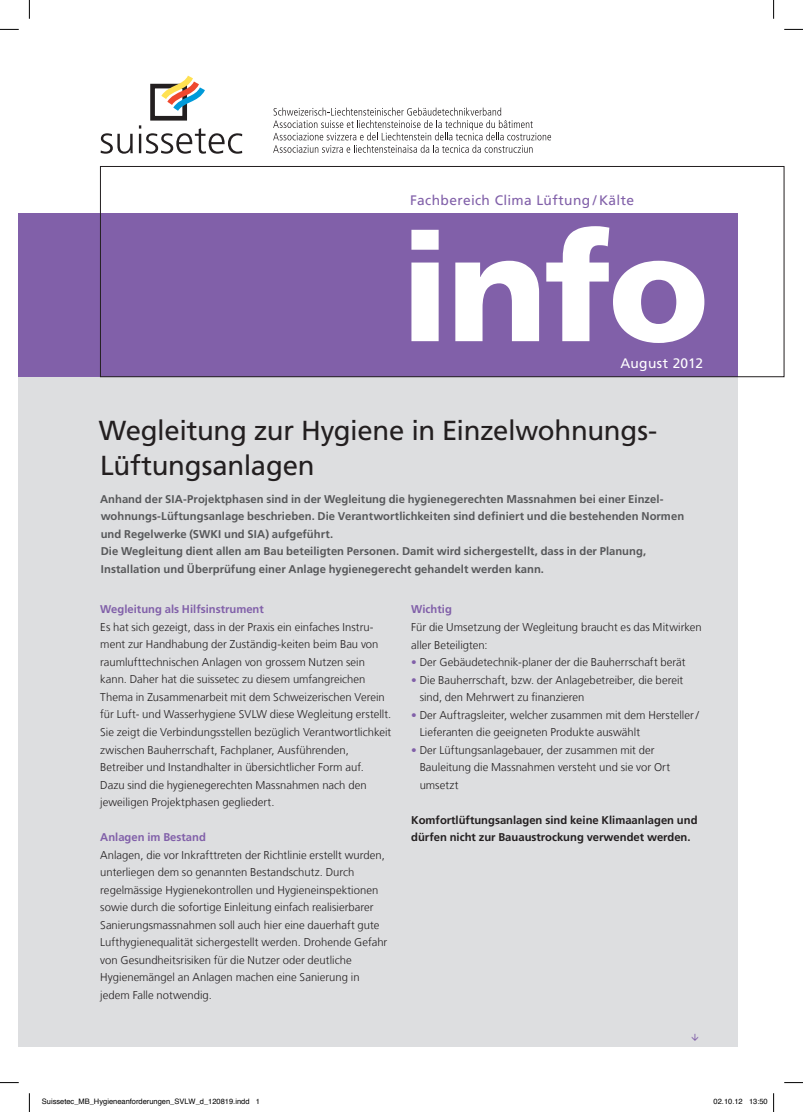
<style>
.page{position:relative;width:803px;height:1112px;background:#fff}
.page>*{position:absolute;margin:0;border:0;box-sizing:border-box;transform-origin:0 0}
.t1{font:900 150.88px "Frutiger LT Com";color:#fff}
.t2{font:27.5px/34.5px "Frutiger LT Com";letter-spacing:-.01em;color:#231f20}
.t3{font:13.75px "Frutiger LT Com";letter-spacing:.025em;color:#8160a9}
.t4{font:13.75px "Frutiger LT Com";letter-spacing:.02em;color:#fff}
.t5{font:300 11.25px/17.5px "Frutiger LT Com";letter-spacing:.005em;color:#231f20}
.t6{font:700 11.25px/17.5px "Frutiger LT Com";letter-spacing:.005em;color:#57585a}
.t7{font:700 11.25px/17.5px "Frutiger LT Com";color:#231f20}
.t8{font:700 11.25px "Frutiger LT Com";color:#8160a9}
.t9{font:7.5px "Helvetica";color:#000}
.s1{color:#8160a9}
</style>
<div class="page">
<div style="left:19px;top:301px;width:719px;height:745px;background:#dddee0"></div>
<div style="left:19px;top:213px;width:719px;height:164px;background:#8160a9"></div>
<svg style="left:101px;top:133px;width:32px;height:21px"></svg>
<svg style="left:139px;top:125px;width:103px;height:29px"></svg>
<div style="left:150px;top:84px;width:37px;height:36px;border:5px solid #231f20"></div>
<svg style="left:156px;top:75px;width:49px;height:42px"></svg>
<svg style="left:273px;top:107px;width:278px;height:46px"></svg>
<div style="left:100px;top:166px;width:684px;height:211px;border:1px solid #231f20"></div>
<svg style="left:0;top:29px;width:19px;height:1px"></svg>
<svg style="left:784px;top:29px;width:19px;height:1px"></svg>
<svg style="left:0;top:1082px;width:19px;height:1px"></svg>
<svg style="left:784px;top:1082px;width:19px;height:1px"></svg>
<svg style="left:29px;top:0;width:1px;height:19px"></svg>
<svg style="left:29px;top:1093px;width:1px;height:18px"></svg>
<svg style="left:773px;top:0;width:1px;height:19px"></svg>
<svg style="left:773px;top:1093px;width:1px;height:18px"></svg>
<p class="t3" style="left:410px;top:192px;width:225px">Fachbereich Clima Lüftung / Kälte</p>
<h1 class="t1" style="left:400px;top:197px;width:311px">info</h1>
<p class="t4" style="left:620px;top:355px;width:84px">August 2012</p>
<h2 class="t2" style="left:99px;top:413px;width:560px">Wegleitung zur Hygiene in Einzelwohnungs-<br>Lüftungsanlagen</h2>
<p class="t6" style="left:100px;top:490px;width:586px">Anhand der SIA-Projektphasen sind in der Wegleitung die hygienegerechten Massnahmen bei einer Einzel&shy;wohnungs-Lüftungsanlage beschrieben. Die Verantwortlichkeiten sind definiert und die bestehenden Normen und Regelwerke (SWKI und SIA) aufgeführt.<br>Die Wegleitung dient allen am Bau beteiligten Personen. Damit wird sichergestellt, dass in der Planung, Installation und Überprüfung einer Anlage hygienegerecht gehandelt werden kann.</p>
<p class="t8" style="left:100px;top:602px;width:165px">Wegleitung als Hilfsinstrument</p>
<p class="t5" style="left:100px;top:618px;width:293px">Es hat sich gezeigt, dass in der Praxis ein einfaches Instru&shy;ment zur Handhabung der Zuständig-keiten beim Bau von raumlufttechnischen Anlagen von grossem Nutzen sein kann. Daher hat die suissetec zu diesem umfangreichen Thema in Zusammenarbeit mit dem Schweizerischen Verein für Luft- und Wasserhygiene SVLW diese Wegleitung erstellt.<br>Sie zeigt die Verbindungsstellen bezüglich Verantwortlichkeit zwischen Bauherrschaft, Fachplaner, Ausführenden, Betreiber und Instandhalter in übersichtlicher Form auf.<br>Dazu sind die hygienegerechten Massnahmen nach den jeweiligen Projektphasen gegliedert.</p>
<p class="t8" style="left:100px;top:830px;width:107px">Anlagen im Bestand</p>
<p class="t5" style="left:100px;top:845px;width:289px">Anlagen, die vor Inkrafttreten der Richtlinie erstellt wurden, unterliegen dem so genannten Bestandschutz. Durch regelmässige Hygienekontrollen und Hygieneinspektionen sowie durch die sofortige Einleitung einfach realisierbarer Sanierungsmassnahmen soll auch hier eine dauerhaft gute Lufthygienequalität sichergestellt werden. Drohende Gefahr von Gesundheitsrisiken für die Nutzer oder deutliche Hygienemängel an Anlagen machen eine Sanierung in jedem Falle notwendig.</p>
<p class="t8" style="left:411px;top:602px;width:42px">Wichtig</p>
<p class="t5" style="left:411px;top:618px;width:292px">Für die Umsetzung der Wegleitung braucht es das Mitwirken aller Beteiligten:</p>
<p class="t5" style="left:411px;top:653px;width:276px"><span class="s1">•</span> Der Gebäudetechnik-planer der die Bauherrschaft berät</p>
<p class="t5" style="left:420px;top:670px;width:265px;text-indent:-8px"><span class="s1">•</span> Die Bauherrschaft, bzw. der Anlagebetreiber, die bereit sind, den Mehrwert zu finanzieren</p>
<p class="t5" style="left:420px;top:705px;width:281px;text-indent:-8px"><span class="s1">•</span> Der Auftragsleiter, welcher zusammen mit dem Hersteller /<br>Lieferanten die geeigneten Produkte auswählt</p>
<p class="t5" style="left:420px;top:740px;width:252px;text-indent:-8px"><span class="s1">•</span> Der Lüftungsanlagebauer, der zusammen mit der<br>Bauleitung die Massnahmen versteht und sie vor Ort umsetzt</p>
<p class="t7" style="left:411px;top:810px;width:288px">Komfortlüftungsanlagen sind keine Klimaanlagen und dürfen nicht zur Bauaustrockung verwendet werden.</p>
<p class="t9" style="left:42px;top:1095px;width:220px">Suissetec_MB_Hygieneanforderungen_SVLW_d_120819.indd 1</p>
<p class="t9" style="left:713px;top:1095px;width:56px">02.10.12 13:50</p>
</div>
